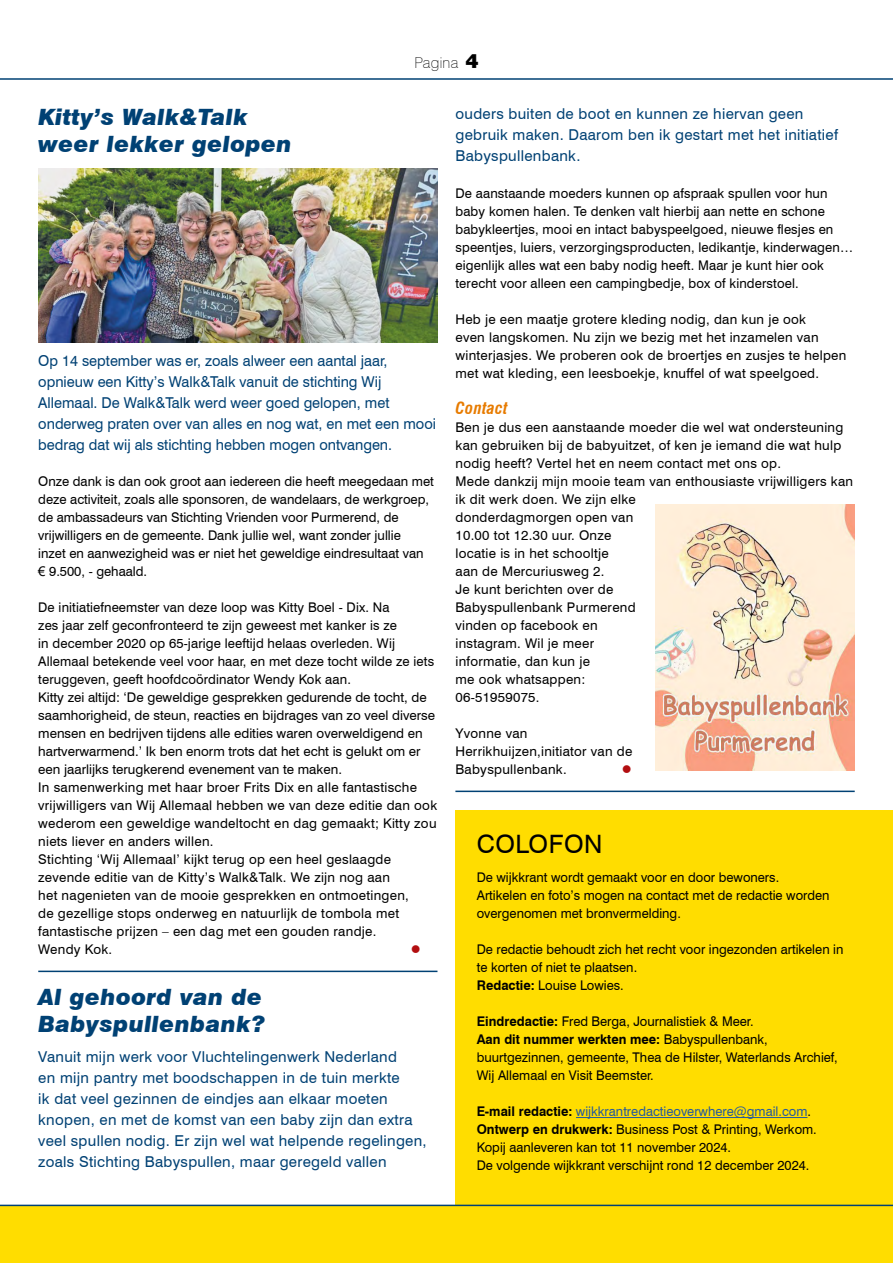
<style>
.page{position:relative;width:893px;height:1263px;background:#fff}
.page>*{position:absolute;margin:0;border:0;box-sizing:border-box;transform-origin:0 0}
.t1{font:25.35px "Swiss 721 BT";letter-spacing:.02em;color:#000}
.H1__Kop{font:italic 900 22.5px/27px "Swiss 721 BT";letter-spacing:.02em;color:#004174}
.H2__Subkop{font:italic 700 condensed 16.35px "Swiss 721 BT";letter-spacing:.02em;color:#e77b00}
.H__Introtekst{font:15px/21px "Swiss 721 BT";letter-spacing:.02em;color:#004174}
.H__Introtekst-2{font:15px/21px "Swiss 721 BT";color:#004174}
.t2{font:100 15px "Swiss 721 BT";letter-spacing:.02em;color:#000}
.P__Tekst_plat{font:13.35px/18px "Swiss 721 BT";letter-spacing:.01em;color:#000}
.t3{font:13.35px "Swiss 721 BT";color:#275b9b}
.P__Tekst_plat-2{font:13.35px "Wingdings";color:#b20e10}
.s1{font-family:"Swiss 721 BT Black No 2";font-weight:400;font-size:18px}
.s2{font-family:"Arial"}
.s3{font-weight:700}
.s4{font-weight:700;color:#000}
.s5{color:#000}
</style>
<div class="page">
<div style="left:455px;top:810px;width:438px;height:406px;background:#fd0"></div>
<hr style="left:576px;top:1117px;width:231px;height:1px;background:#275b9b">
<hr style="left:0;top:78px;width:893px;height:2px;background:#004174">
<hr style="left:455px;top:791px;width:400px;height:1px;background:#004174">
<hr style="left:38px;top:971px;width:399px;height:1px;background:#004174">
<div style="left:0;top:1206px;width:893px;height:57px;background:#fd0"></div>
<hr style="left:0;top:1205px;width:893px;height:1px;background:#004174">
<img style="left:38px;top:168px;width:399px;height:174px">
<img style="left:655px;top:504px;width:200px;height:266px">
<p class="t2" style="left:414px;top:53px;width:66px">Pagina <span class="s1">4</span></p>
<h1 class="H1__Kop" style="left:38px;top:103px;width:255px">Kitty’s Walk&amp;Talk weer lekker gelopen</h1>
<p class="H__Introtekst-2" style="left:38px;top:350px;width:399px">Op 14 september was er, zoals alweer een aantal jaar, opnieuw een Kitty’s Walk&amp;Talk vanuit de stichting Wij Allemaal. De Walk&amp;Talk werd weer goed gelopen, met onderweg praten over van alles en nog wat, en met een mooi bedrag dat wij als stichting hebben mogen ontvangen.</p>
<p class="P__Tekst_plat" style="left:38px;top:472px;width:397px">Onze dank is dan ook groot aan iedereen die heeft meegedaan met deze activiteit, zoals alle sponsoren, de wandelaars, de werkgroep, de ambassadeurs van Stichting Vrienden voor Purmerend, de vrijwilligers en de gemeente. Dank jullie wel, want zonder jullie<br>inzet en aanwezigheid was er niet het geweldige eindresultaat van <span class="s2">€</span> 9.500, - gehaald.</p>
<p class="P__Tekst_plat" style="left:38px;top:598px;width:397px">De initiatiefneemster van deze loop was Kitty Boel - Dix. Na<br>zes jaar zelf geconfronteerd te zijn geweest met kanker is ze<br>in december 2020 op 65-jarige leeftijd helaas overleden. Wij Allemaal betekende veel voor haar, en met deze tocht wilde ze iets teruggeven, geeft hoofdcoördinator Wendy Kok aan.</p>
<p class="P__Tekst_plat" style="left:38px;top:688px;width:398px">Kitty zei altijd: ‘De geweldige gesprekken gedurende de tocht, de saamhorigheid, de steun, reacties en bijdrages van zo veel diverse mensen en bedrijven tijdens alle edities waren overweldigend en hartverwarmend.’ Ik ben enorm trots dat het echt is gelukt om er een jaarlijks terugkerend evenement van te maken.</p>
<p class="P__Tekst_plat" style="left:38px;top:778px;width:400px">In samenwerking met haar broer Frits Dix en alle fantastische vrijwilligers van Wij Allemaal hebben we van deze editie dan ook wederom een geweldige wandeltocht en dag gemaakt; Kitty zou niets liever en anders willen.</p>
<p class="P__Tekst_plat" style="left:38px;top:850px;width:372px">Stichting ‘Wij Allemaal’ kijkt terug op een heel geslaagde zevende editie van de Kitty’s Walk&amp;Talk. We zijn nog aan het nagenieten van de mooie gesprekken en ontmoetingen, de gezellige stops onderweg en natuurlijk de tombola met fantastische prijzen – een dag met een gouden randje.</p>
<p class="P__Tekst_plat" style="left:38px;top:940px;width:76px">Wendy Kok.</p>
<p class="P__Tekst_plat-2" style="left:411px;top:942px;width:11px">●</p>
<h1 class="H1__Kop" style="left:38px;top:983px;width:228px">Al gehoord van de<br>Babyspullenbank?</h1>
<p class="H__Introtekst" style="left:38px;top:1046px;width:390px">Vanuit mijn werk voor Vluchtelingenwerk Nederland<br>en mijn pantry met boodschappen in de tuin merkte<br>ik dat veel gezinnen de eindjes aan elkaar moeten knopen, en met de komst van een baby zijn dan extra veel spullen nodig. Er zijn wel wat helpende regelingen, zoals Stichting Babyspullen, maar geregeld vallen</p>
<p class="H__Introtekst" style="left:455px;top:103px;width:384px">ouders buiten de boot en kunnen ze hiervan geen gebruik maken. Daarom ben ik gestart met het initiatief<br>Babyspullenbank.</p>
<p class="P__Tekst_plat" style="left:455px;top:184px;width:399px">De aanstaande moeders kunnen op afspraak spullen voor hun baby komen halen. Te denken valt hierbij aan nette en schone babykleertjes, mooi en intact babyspeelgoed, nieuwe flesjes en speentjes, luiers, verzorgingsproducten, ledikantje, kinderwagen… eigenlijk alles wat een baby nodig heeft. Maar je kunt hier ook terecht voor alleen een campingbedje, box of kinderstoel.</p>
<p class="P__Tekst_plat" style="left:455px;top:310px;width:392px">Heb je een maatje grotere kleding nodig, dan kun je ook<br>even langskomen. Nu zijn we bezig met het inzamelen van winterjasjes. We proberen ook de broertjes en zusjes te helpen met wat kleding, een leesboekje, knuffel of wat speelgoed.</p>
<h2 class="H2__Subkop" style="left:455px;top:398px;width:54px">Contact</h2>
<p class="P__Tekst_plat" style="left:455px;top:418px;width:389px">Ben je dus een aanstaande moeder die wel wat ondersteuning kan gebruiken bij de babyuitzet, of ken je iemand die wat hulp nodig heeft? Vertel het en neem contact met ons op.</p>
<p class="P__Tekst_plat" style="left:455px;top:472px;width:399px">Mede dankzij mijn mooie team van enthousiaste vrijwilligers kan ik dit werk doen. We zijn elke<br>donderdagmorgen open van<br>10.00 tot 12.30 uur. Onze<br>locatie is in het schooltje<br>aan de Mercuriusweg 2.</p>
<p class="P__Tekst_plat" style="left:455px;top:580px;width:182px">Je kunt berichten over de<br>Babyspullenbank Purmerend vinden op facebook en instagram. Wil je meer informatie, dan kun je<br>me ook whatsappen:<br>06-51959075.</p>
<p class="P__Tekst_plat" style="left:455px;top:724px;width:178px">Yvonne van<br>Herrikhuijzen,initiator van de<br>Babyspullenbank.</p>
<p class="P__Tekst_plat-2" style="left:622px;top:762px;width:11px">●</p>
<p class="t1" style="left:477px;top:829px;width:127px">COLOFON</p>
<p class="P__Tekst_plat" style="left:477px;top:868px;width:304px">De wijkkrant wordt gemaakt voor en door bewoners.</p>
<p class="P__Tekst_plat" style="left:477px;top:886px;width:354px">Artikelen en foto’s mogen na contact met de redactie worden overgenomen met bronvermelding.</p>
<p class="P__Tekst_plat" style="left:477px;top:940px;width:368px">De redactie behoudt zich het recht voor ingezonden artikelen in te korten of niet te plaatsen.</p>
<p class="P__Tekst_plat" style="left:477px;top:976px;width:149px"><span class="s3">Redactie:</span> Louise Lowies.</p>
<p class="P__Tekst_plat" style="left:477px;top:1012px;width:278px"><span class="s3">Eindredactie:</span> Fred Berga, Journalistiek &amp; Meer.</p>
<p class="P__Tekst_plat" style="left:477px;top:1030px;width:362px"><span class="s3">Aan dit nummer werkten mee:</span> Babyspullenbank, buurtgezinnen, gemeente, Thea de Hilster, Waterlands Archief,<br>Wij Allemaal en Visit Beemster.</p>
<p class="t3" style="left:477px;top:1103px;width:336px"><span class="s4">E-mail redactie:</span> wijkkrantredactieoverwhere@gmail.com<span class="s5">.</span></p>
<p class="P__Tekst_plat" style="left:477px;top:1120px;width:342px"><span class="s3">Ontwerp en drukwerk:</span> Business Post &amp; Printing, Werkom.</p>
<p class="P__Tekst_plat" style="left:477px;top:1138px;width:256px">Kopij aanleveren kan tot 11 november 2024.</p>
<p class="P__Tekst_plat" style="left:477px;top:1156px;width:334px">De volgende wijkkrant verschijnt rond 12 december 2024.</p>
</div>
